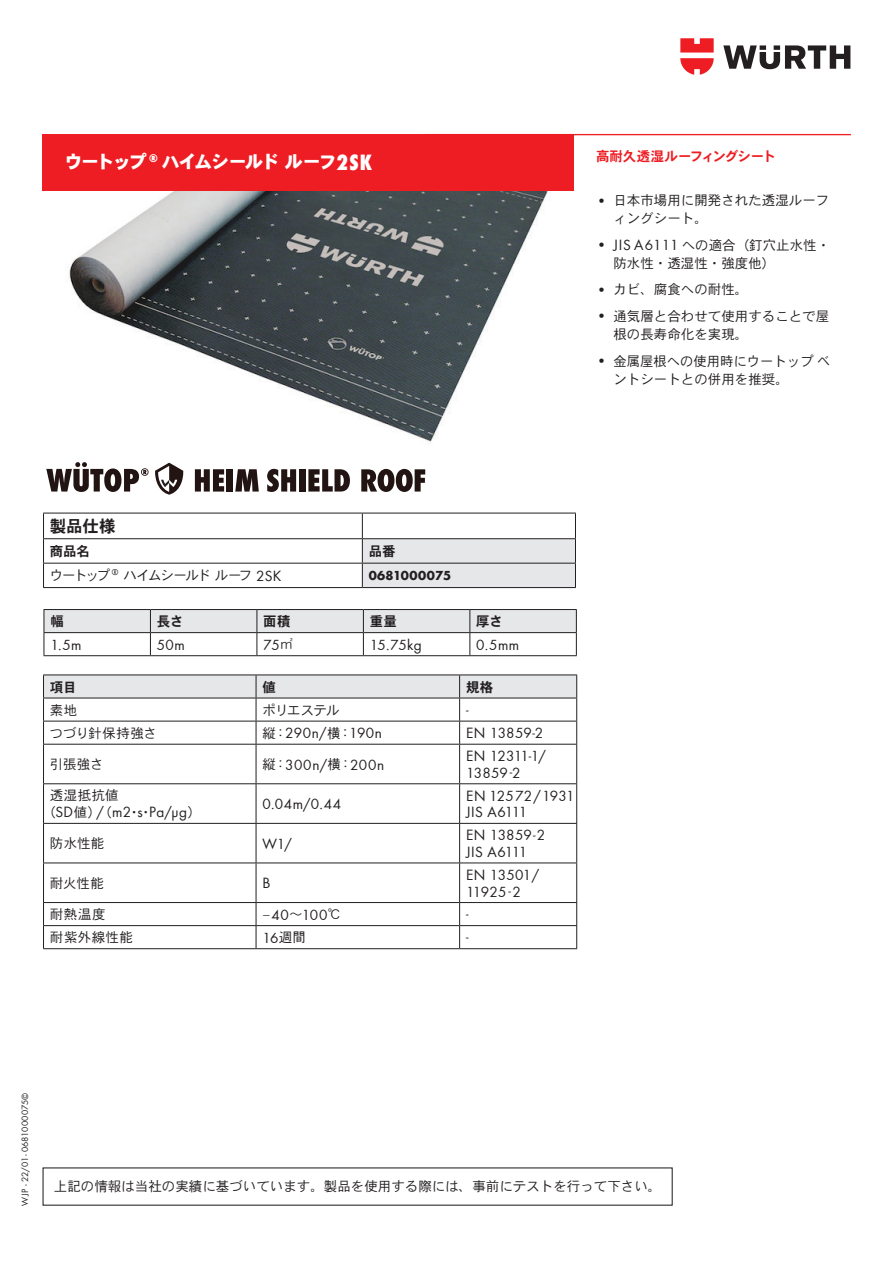
<style>
.page{position:relative;width:893px;height:1263px;background:#fff}
.page>*{position:absolute;margin:0;border:0;box-sizing:border-box;transform-origin:0 0}
.t1{font:18px "DFHS Gothic W9 WIN RKSJ H";letter-spacing:-.08em;color:#fff}
.t2{font:16.5px "DFHS Gothic W7 WIN RKSJ H";color:#231f20}
.t3{font:15.45px "Wuerth";letter-spacing:.035em;color:#231f20}
.t4{font:15.15px "Wuerth";letter-spacing:.015em;color:#231f20}
.t5{font:15.15px/16.5px "Wuerth";letter-spacing:-.02em;color:#231f20}
.t6{font:15.15px/16.5px "Wuerth";letter-spacing:-.005em;color:#231f20}
.t7{font:13.5px/18px "DFHS Gothic W3 WIN RKSJ H";color:#231f20}
.t8{font:13.5px "DFHS Gothic W7 WIN RKSJ H";letter-spacing:-.005em;color:#231f20}
.t9{font:13.5px "DFHS Gothic W3 WIN RKSJ H";letter-spacing:-.11em;color:#231f20}
.t10{font:13.5px "DFHS Gothic W7 WIN RKSJ H";letter-spacing:-.025em;color:#ee1d23}
.t11{font:700 13.5px "Wuerth Global";letter-spacing:.02em;color:#231f20}
.t12{font:13.5px "Wuerth";color:#231f20}
.t13{font:9.45px "Wuerth Global";letter-spacing:-.005em;color:#231f20}
.s1{font-family:"Wuerth";font-weight:800;font-stretch:condensed;font-size:22.65px}
.s2{font-family:"Wuerth";font-weight:800;font-stretch:condensed;font-size:22.8px}
.s3{font-family:"Wuerth";font-size:15.45px}
.s4{font-family:"Wuerth";font-size:15.15px}
.s5{font-size:15.45px}
.s6{font-family:"DFHS Gothic W3 WIN RKSJ H";font-size:13.5px}
.s7{font-size:15.15px}
.s8{font-size:13.5px}
.s9{font-family:"Minion Pro";font-size:13.5px}
</style>
<div class="page">
<svg style="left:723px;top:45px;width:127px;height:24px"></svg>
<svg style="left:680px;top:38px;width:34px;height:37px"></svg>
<div style="left:43px;top:134px;width:531px;height:57px;background:#ee1d23"></div>
<img style="left:69px;top:191px;width:479px;height:287px">
<hr style="left:43px;top:513px;width:319px;height:1px;background:#231f20">
<hr style="left:43px;top:538px;width:319px;height:1px;background:#231f20">
<hr style="left:43px;top:563px;width:319px;height:1px;background:#231f20">
<svg style="left:43px;top:513px;width:1px;height:74px"></svg>
<svg style="left:362px;top:513px;width:214px;height:74px"></svg>
<hr style="left:43px;top:587px;width:319px;height:1px;background:#231f20">
<hr style="left:362px;top:587px;width:214px;height:1px;background:#231f20">
<hr style="left:43px;top:674px;width:213px;height:1px;background:#231f20">
<hr style="left:256px;top:674px;width:204px;height:1px;background:#231f20">
<hr style="left:460px;top:674px;width:117px;height:1px;background:#231f20">
<svg style="left:43px;top:675px;width:534px;height:69px"></svg>
<hr style="left:43px;top:744px;width:213px;height:1px;background:#231f20">
<hr style="left:43px;top:744px;width:1px;height:39px;background:#231f20">
<hr style="left:256px;top:744px;width:204px;height:1px;background:#231f20">
<hr style="left:256px;top:744px;width:1px;height:39px;background:#231f20">
<hr style="left:460px;top:744px;width:117px;height:1px;background:#231f20">
<hr style="left:459px;top:744px;width:1px;height:39px;background:#231f20">
<hr style="left:576px;top:744px;width:1px;height:39px;background:#231f20">
<hr style="left:43px;top:783px;width:213px;height:1px;background:#231f20">
<hr style="left:43px;top:784px;width:1px;height:39px;background:#231f20">
<hr style="left:256px;top:783px;width:204px;height:1px;background:#231f20">
<hr style="left:256px;top:784px;width:1px;height:39px;background:#231f20">
<hr style="left:460px;top:783px;width:117px;height:1px;background:#231f20">
<hr style="left:459px;top:784px;width:1px;height:39px;background:#231f20">
<hr style="left:576px;top:784px;width:1px;height:39px;background:#231f20">
<hr style="left:43px;top:823px;width:213px;height:1px;background:#231f20">
<hr style="left:43px;top:824px;width:1px;height:38px;background:#231f20">
<hr style="left:256px;top:823px;width:204px;height:1px;background:#231f20">
<hr style="left:256px;top:824px;width:1px;height:38px;background:#231f20">
<hr style="left:460px;top:823px;width:117px;height:1px;background:#231f20">
<hr style="left:459px;top:824px;width:1px;height:38px;background:#231f20">
<hr style="left:576px;top:824px;width:1px;height:38px;background:#231f20">
<hr style="left:43px;top:862px;width:213px;height:1px;background:#231f20">
<hr style="left:43px;top:863px;width:1px;height:39px;background:#231f20">
<hr style="left:256px;top:862px;width:204px;height:1px;background:#231f20">
<hr style="left:256px;top:863px;width:1px;height:39px;background:#231f20">
<hr style="left:460px;top:862px;width:117px;height:1px;background:#231f20">
<hr style="left:459px;top:863px;width:1px;height:39px;background:#231f20">
<hr style="left:576px;top:863px;width:1px;height:39px;background:#231f20">
<hr style="left:43px;top:902px;width:213px;height:1px;background:#231f20">
<hr style="left:256px;top:902px;width:204px;height:1px;background:#231f20">
<hr style="left:460px;top:902px;width:117px;height:1px;background:#231f20">
<hr style="left:43px;top:925px;width:213px;height:1px;background:#231f20">
<svg style="left:43px;top:903px;width:1px;height:45px"></svg>
<hr style="left:256px;top:925px;width:204px;height:1px;background:#231f20">
<svg style="left:256px;top:903px;width:1px;height:45px"></svg>
<hr style="left:460px;top:925px;width:117px;height:1px;background:#231f20">
<svg style="left:459px;top:903px;width:1px;height:45px"></svg>
<svg style="left:576px;top:903px;width:1px;height:45px"></svg>
<hr style="left:43px;top:948px;width:213px;height:1px;background:#231f20">
<hr style="left:256px;top:948px;width:204px;height:1px;background:#231f20">
<hr style="left:460px;top:948px;width:117px;height:1px;background:#231f20">
<hr style="left:426px;top:134px;width:425px;height:1px;background:#ee1d23">
<svg style="left:44px;top:609px;width:533px;height:46px"></svg>
<hr style="left:44px;top:655px;width:106px;height:1px;background:#231f20">
<hr style="left:150px;top:655px;width:107px;height:1px;background:#231f20">
<hr style="left:257px;top:655px;width:106px;height:1px;background:#231f20">
<hr style="left:363px;top:655px;width:107px;height:1px;background:#231f20">
<hr style="left:470px;top:655px;width:107px;height:1px;background:#231f20">
<svg style="left:195px;top:469px;width:29px;height:22px"></svg>
<div style="left:227px;top:469px;width:6px;height:22px;background:#221412"></div>
<svg style="left:235px;top:469px;width:24px;height:22px"></svg>
<svg style="left:267px;top:469px;width:29px;height:23px"></svg>
<div style="left:299px;top:469px;width:6px;height:22px;background:#221412"></div>
<svg style="left:308px;top:469px;width:42px;height:22px"></svg>
<svg style="left:46px;top:462px;width:103px;height:30px"></svg>
<svg style="left:155px;top:463px;width:28px;height:32px"></svg>
<svg style="left:361px;top:469px;width:64px;height:23px"></svg>
<h1 class="t1" style="left:64px;top:153px;width:309px">ウートップ <sup>®</sup> ハイムシールドルーフ<span class="s1">2</span><span class="s2">SK</span></h1>
<p class="t10" style="left:596px;top:149px;width:181px">高耐久透湿ルーフィングシート</p>
<p class="t7" style="left:613px;top:192px;width:217px;text-indent:-17px"><span class="s3">•</span> 日本市場用に開発された透湿ルーフィングシート。</p>
<p class="t7" style="left:613px;top:236px;width:218px;text-indent:-17px"><span class="s3">• JIS A</span><span class="s4">6111</span> への適合（釘穴止水性・防水性・透湿性・強度他）</p>
<p class="t7" style="left:596px;top:281px;width:154px"><span class="s3">•</span> カビ、腐食への耐性。</p>
<p class="t7" style="left:613px;top:307px;width:217px;text-indent:-17px"><span class="s3">•</span> 通気層と合わせて使用することで屋根の長寿命化を実現。</p>
<p class="t7" style="left:613px;top:352px;width:218px;text-indent:-17px"><span class="s3">•</span> 金属屋根への使用時にウートップベントシートとの併用を推奨。</p>
<p class="t2" style="left:50px;top:518px;width:67px">製品仕様</p>
<p class="t8" style="left:50px;top:544px;width:42px">商品名</p>
<p class="t8" style="left:369px;top:544px;width:28px">品番</p>
<p class="t9" style="left:50px;top:569px;width:233px">ウートップ <sup>®</sup> ハイムシールドルーフ <span class="s4">2</span><span class="s3">SK</span></p>
<p class="t11" style="left:369px;top:568px;width:84px">0681000075</p>
<p class="t8" style="left:50px;top:615px;width:15px">幅</p>
<p class="t8" style="left:157px;top:615px;width:28px">長さ</p>
<p class="t8" style="left:263px;top:615px;width:29px">面積</p>
<p class="t8" style="left:370px;top:615px;width:29px">重量</p>
<p class="t8" style="left:476px;top:615px;width:28px">厚さ</p>
<p class="t4" style="left:50px;top:634px;width:33px">1<span class="s5">.</span>5<span class="s5">m</span></p>
<p class="t4" style="left:157px;top:634px;width:30px">50<span class="s5">m</span></p>
<p class="t4" style="left:263px;top:634px;width:32px">75<span class="s6">㎡</span></p>
<p class="t4" style="left:370px;top:634px;width:53px">15<span class="s5">.</span>75<span class="s5">kg</span></p>
<p class="t3" style="left:476px;top:634px;width:44px"><span class="s7">0</span>.<span class="s7">5</span>mm</p>
<p class="t8" style="left:50px;top:680px;width:28px">項目</p>
<p class="t8" style="left:262px;top:680px;width:15px">値</p>
<p class="t8" style="left:466px;top:680px;width:29px">規格</p>
<p class="t7" style="left:50px;top:701px;width:29px">素地</p>
<p class="t7" style="left:262px;top:701px;width:79px">ポリエステル</p>
<p class="t12" style="left:466px;top:700px;width:4px">-</p>
<p class="t7" style="left:50px;top:724px;width:109px">つづり針保持強さ</p>
<p class="t4" style="left:262px;top:723px;width:121px"><span class="s6">縦：</span>290<span class="s5">n/</span><span class="s6">横：</span>190<span class="s5">n</span></p>
<p class="t4" style="left:466px;top:723px;width:79px"><span class="s5">EN</span> 13859<span class="s8">-</span>2</p>
<p class="t7" style="left:50px;top:755px;width:55px">引張強さ</p>
<p class="t4" style="left:262px;top:754px;width:123px"><span class="s6">縦：</span>300<span class="s5">n/</span><span class="s6">横：</span>200<span class="s5">n</span></p>
<p class="t5" style="left:466px;top:747px;width:81px"><span class="s5">EN</span> 12311<span class="s8">-</span>1<span class="s5">/<br></span>13859<span class="s8">-</span>2</p>
<p class="t7" style="left:50px;top:787px;width:70px">透湿抵抗値</p>
<p class="t3" style="left:42px;top:802px;width:161px"><span class="s6">（</span>SD<span class="s6">値）</span>/<span class="s6">（</span>m<span class="s7">2</span><span class="s6">･</span>s<span class="s6">･</span>Pa/µg<span class="s6">）</span></p>
<p class="t4" style="left:466px;top:785px;width:110px"><span class="s5">EN</span> 12572<span class="s5">/</span>1931</p>
<p class="t3" style="left:466px;top:802px;width:63px">JIS A<span class="s7">6111</span></p>
<p class="t4" style="left:262px;top:794px;width:80px">0<span class="s5">.</span>04<span class="s5">m/</span>0<span class="s5">.</span>44</p>
<p class="t7" style="left:50px;top:834px;width:56px">防水性能</p>
<p class="t3" style="left:262px;top:833px;width:31px">W<span class="s7">1</span>/</p>
<p class="t4" style="left:466px;top:825px;width:81px"><span class="s5">EN</span> 13859<span class="s8">-</span>2</p>
<p class="t3" style="left:466px;top:841px;width:63px">JIS A<span class="s7">6111</span></p>
<p class="t7" style="left:50px;top:874px;width:56px">耐火性能</p>
<p class="t3" style="left:262px;top:873px;width:9px">B</p>
<p class="t6" style="left:466px;top:866px;width:75px"><span class="s5">EN</span> 13501<span class="s5">/<br></span>11925<span class="s8">-</span>2</p>
<p class="t7" style="left:50px;top:905px;width:57px">耐熱温度</p>
<p class="t4" style="left:262px;top:904px;width:80px"><span class="s9">−</span>40<span class="s6">～</span>100<span class="s6">℃</span></p>
<p class="t12" style="left:466px;top:904px;width:4px">-</p>
<p class="t7" style="left:50px;top:928px;width:84px">耐紫外線性能</p>
<p class="t4" style="left:262px;top:927px;width:45px">16<span class="s6">週間</span></p>
<p class="t12" style="left:466px;top:927px;width:4px">-</p>
<p class="t13" style="left:19px;top:1206px;width:114px;rotate:-90deg">WJP - 22/01- 0681000075©</p>
<p class="t7" style="left:54px;top:1177px;width:609px">上記の情報は当社の実績に基づいています。製品を使用する際には、事前にテストを行って下さい。</p>
</div>
